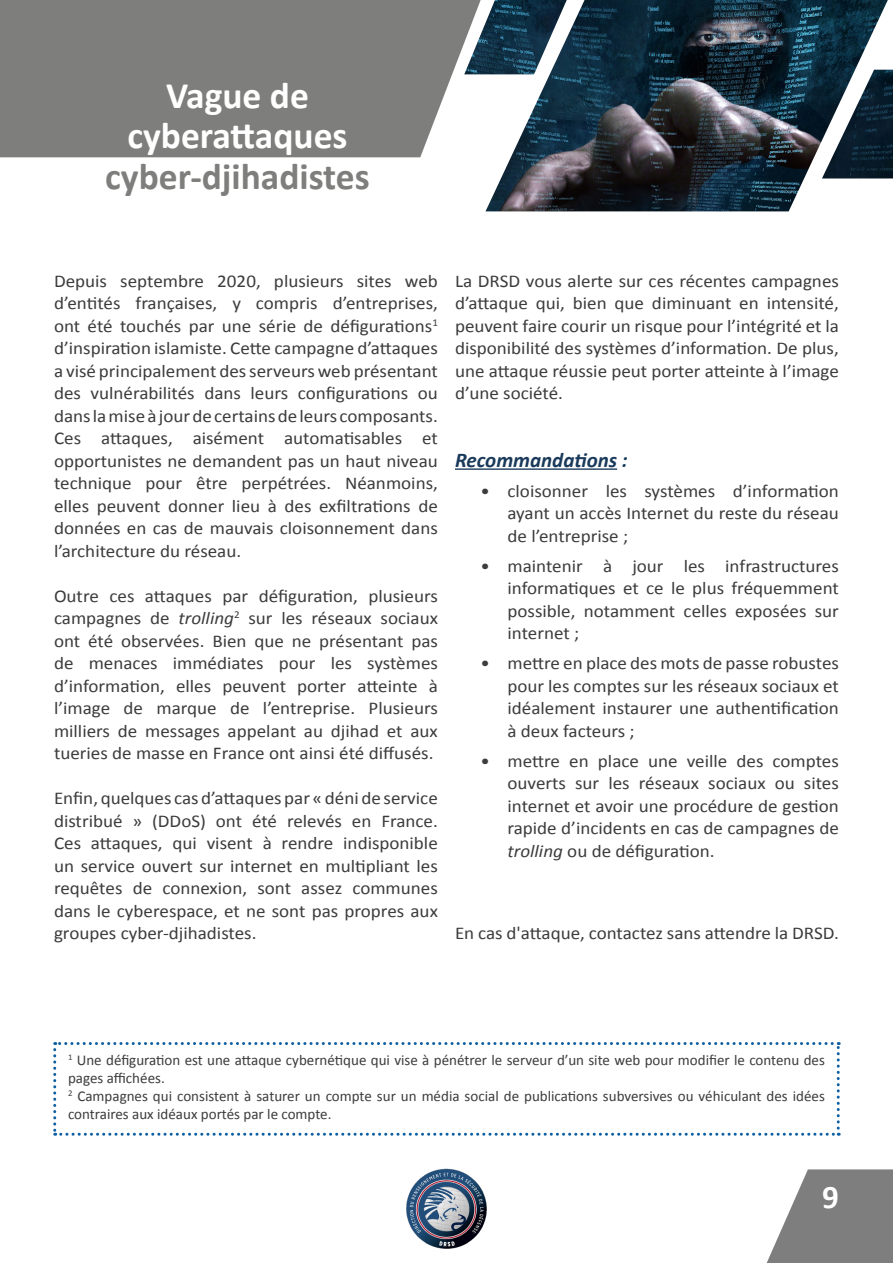
<style>
.page{position:relative;width:893px;height:1263px;background:#fff}
.page>*{position:absolute;margin:0;border:0;box-sizing:border-box;transform-origin:0 0}
.t1{font:700 37.5px/40.5px "Calibri";color:#fff;text-align:center}
.t2{font:700 37.5px "Calibri";color:#7e7e7d}
.t3{font:700 33px "Calibri";color:#fff}
.t4{font:italic 700 21px "Calibri";color:#1a3a5b}
.t5{font:18px/22.5px "Calibri";color:#3c3c3d;text-align:justify;scale:1.06 1}
.t6{font:15px/18px "Calibri";color:#3c3c3d}
.s1{font-style:italic}
</style>
<div class="page">
<img style="left:406px;top:1168px;width:81px;height:81px">
<div style="left:0;top:0;width:464px;height:157px;background:#7e7e7d"></div>
<img style="left:464px;top:0;width:429px;height:211px">
<hr style="left:455px;top:468px;width:162px;height:2px;background:#1a3a5b">
<svg style="left:53px;top:1042px;width:787px;height:94px"></svg>
<svg style="left:767px;top:1169px;width:126px;height:94px"></svg>
<p class="t1" style="left:127px;top:75px;width:221px">Vague de cyberattaques</p>
<p class="t2" style="left:105px;top:152px;width:266px">cyber-djihadistes</p>
<p class="t5" style="left:54px;top:270px;width:364px">Depuis septembre 2020, plusieurs sites web d’entités françaises, y compris d’entreprises, ont été touchés par une série de défigurations<sup>1 </sup>d’inspiration islamiste. Cette campagne d’attaques a visé principalement des serveurs web présentant des vulnérabilités dans leurs configurations ou dans la mise à jour de certains de leurs composants.<br>Ces attaques, aisément automatisables et opportunistes ne demandent pas un haut niveau technique pour être perpétrées. Néanmoins, elles peuvent donner lieu à des exfiltrations de données en cas de mauvais cloisonnement dans l’architecture du réseau.</p>
<p class="t5" style="left:54px;top:585px;width:364px">Outre ces attaques par défiguration, plusieurs campagnes de <span class="s1">trolling</span><sup>2</sup> sur les réseaux sociaux ont été observées. Bien que ne présentant pas de menaces immédiates pour les systèmes d’information, elles peuvent porter atteinte à l’image de marque de l’entreprise. Plusieurs milliers de messages appelant au djihad et aux tueries de masse en France ont ainsi été diffusés.</p>
<p class="t5" style="left:54px;top:787px;width:364px">Enfin, quelques cas d’attaques par « déni de service distribué » (DDoS) ont été relevés en France.<br>Ces attaques, qui visent à rendre indisponible un service ouvert sur internet en multipliant les requêtes de connexion, sont assez communes dans le cyberespace, et ne sont pas propres aux groupes cyber-djihadistes.</p>
<p class="t5" style="left:455px;top:270px;width:364px">La DRSD vous alerte sur ces récentes campagnes d’attaque qui, bien que diminuant en intensité, peuvent faire courir un risque pour l’intégrité et la disponibilité des systèmes d’information. De plus, une attaque réussie peut porter atteinte à l’image d’une société.</p>
<p class="t4" style="left:455px;top:446px;width:174px">Recommandations :</p>
<p class="t5" style="left:507px;top:480px;width:314px;text-indent:-27px">• cloisonner les systèmes d’information ayant un accès Internet du reste du réseau de l’entreprise ;</p>
<p class="t5" style="left:507px;top:555px;width:314px;text-indent:-27px">• maintenir à jour les infrastructures informatiques et ce le plus fréquemment possible, notamment celles exposées sur internet ;</p>
<p class="t5" style="left:507px;top:652px;width:314px;text-indent:-27px">• mettre en place des mots de passe robustes pour les comptes sur les réseaux sociaux et idéalement instaurer une authentification à deux facteurs ;</p>
<p class="t5" style="left:507px;top:750px;width:314px;text-indent:-27px">• mettre en place une veille des comptes ouverts sur les réseaux sociaux ou sites internet et avoir une procédure de gestion rapide d’incidents en cas de campagnes de <span class="s1">trolling</span> ou de défiguration.</p>
<p class="t5" style="left:455px;top:922px;width:364px">En cas d'attaque, contactez sans attendre la DRSD.</p>
<p class="t6" style="left:68px;top:1051px;width:758px"><sup>1</sup> Une défiguration est une attaque cybernétique qui vise à pénétrer le serveur d’un site web pour modifier le contenu des pages affichées.</p>
<p class="t6" style="left:68px;top:1087px;width:758px"><sup>2</sup> Campagnes qui consistent à saturer un compte sur un média social de publications subversives ou véhiculant des idées contraires aux idéaux portés par le compte.</p>
<p class="t3" style="left:822px;top:1176px;width:18px">9</p>
</div>
